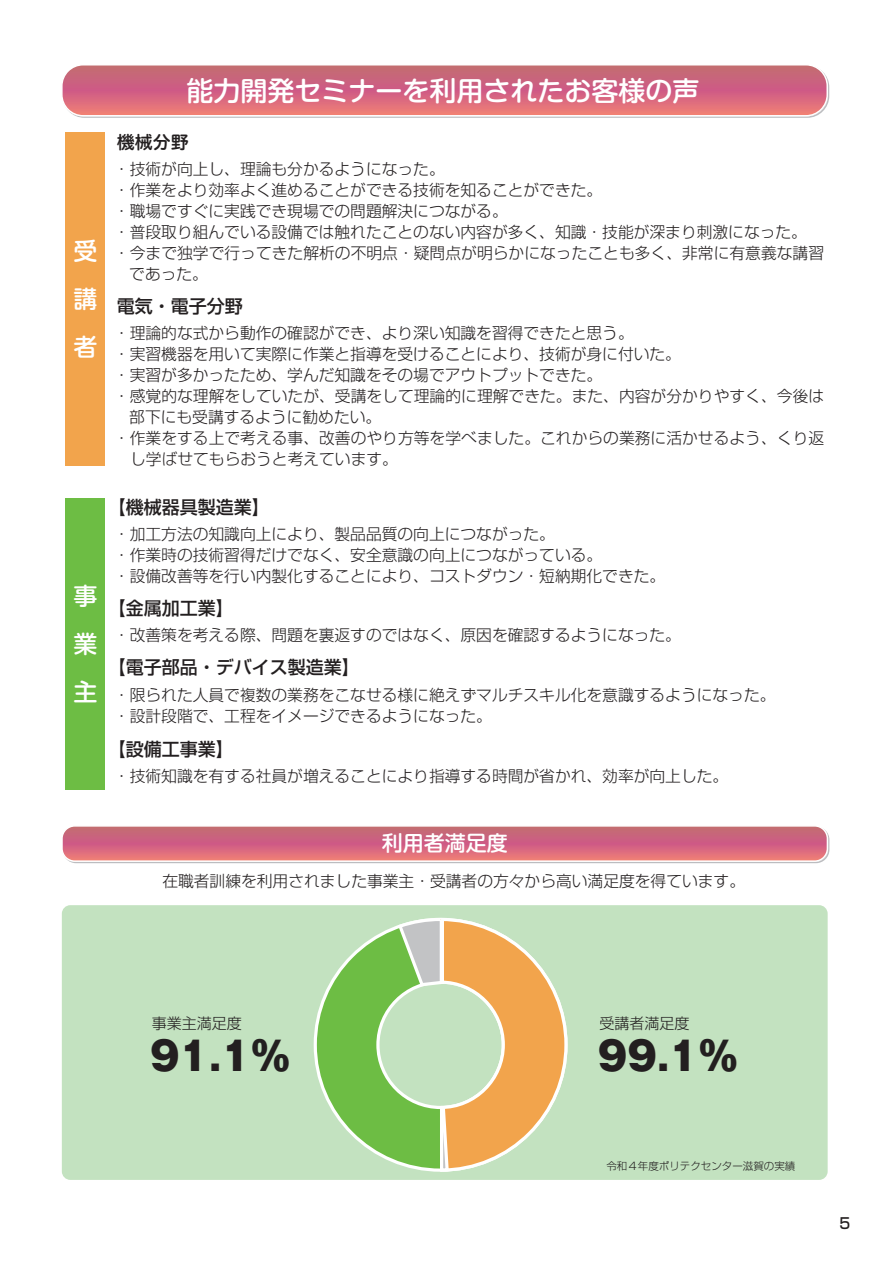
<style>
.page{position:relative;width:893px;height:1263px;background:#fff}
.page>*{position:absolute;margin:0;border:0;box-sizing:border-box;transform-origin:0 0}
.t1{font:39px "Gothic MB101 Pro Heavy 90 pv RKSJ H";color:#231f20}
.t2{font:27px "Shin M Go Pro Medium 90 pv RKSJ H";color:#fff}
.t3{font:24px/48px "Shin M Go Pro Medium 90 pv RKSJ V";color:#fff;text-align:justify}
.t4{font:21px "Shin M Go Pro Medium 90 pv RKSJ H";color:#fff}
.t5{font:18px "Shin Go Pro Medium 90 pv RKSJ H";color:#231f20}
.t6{font:18px "Hiragino UD Sans R Std N W6 90 pv RKSJ H";color:#231f20}
.t7{font:15.75px/21px "Shin Go Pro Light 90 pv RKSJ H";color:#231f20}
.t8{font:15px "Shin Go Pro Light 90 pv RKSJ H";color:#231f20}
.t9{font:500 15px "Shin Go Pro";color:#231f20;scale:.95 1}
.t10{font:10.5px "Shin Go Pro Light 90 pv RKSJ H";color:#231f20}
</style>
<div class="page">
<div style="left:62px;top:905px;width:766px;height:275px;background:#c3e2c0;border-radius:9px"></div>
<svg style="left:62px;top:65px;width:767px;height:53px;background:#d57385"></svg>
<svg style="left:62px;top:826px;width:767px;height:37px;background:#d57487"></svg>
<svg style="left:314px;top:925px;width:84px;height:240px;fill:#6dbd44"></svg>
<svg style="left:398px;top:918px;width:170px;height:254px"></svg>
<div style="left:66px;top:132px;width:39px;height:333px;background:#f2a44c"></div>
<div style="left:66px;top:498px;width:39px;height:291px;background:#6dbd44"></div>
<h3 class="t3" style="left:74px;top:224px;width:25px">受講者</h3>
<h3 class="t3" style="left:74px;top:569px;width:25px">事業主</h3>
<h2 class="t2" style="left:186px;top:69px;width:514px">能力開発セミナーを利用されたお客様の声</h2>
<p class="t6" style="left:117px;top:128px;width:73px">機械分野</p>
<p class="t7" style="left:114px;top:156px;width:332px">・技術が向上し、理論も分かるようになった。</p>
<p class="t7" style="left:114px;top:177px;width:490px">・作業をより効率よく進めることができる技術を知ることができた。</p>
<p class="t7" style="left:114px;top:198px;width:395px">・職場ですぐに実践でき現場での問題解決につながる。</p>
<p class="t7" style="left:114px;top:219px;width:694px">・普段取り組んでいる設備では触れたことのない内容が多く、知識・技能が深まり刺激になった。</p>
<p class="t7" style="left:114px;top:240px;width:712px">・今まで独学で行ってきた解析の不明点・疑問点が明らかになったことも多く、非常に有意義な講習</p>
<p class="t7" style="left:129px;top:261px;width:80px">であった。</p>
<p class="t5" style="left:117px;top:291px;width:127px">電気・電子分野</p>
<p class="t7" style="left:114px;top:321px;width:521px">・理論的な式から動作の確認ができ、より深い知識を習得できたと思う。</p>
<p class="t7" style="left:114px;top:342px;width:569px">・実習機器を用いて実際に作業と指導を受けることにより、技術が身に付いた。</p>
<p class="t7" style="left:114px;top:363px;width:490px">・実習が多かったため、学んだ知識をその場でアウトプットできた。</p>
<p class="t7" style="left:114px;top:384px;width:712px">・感覚的な理解をしていたが、受講をして理論的に理解できた。また、内容が分かりやすく、今後は</p>
<p class="t7" style="left:129px;top:405px;width:254px">部下にも受講するように勧めたい。</p>
<p class="t7" style="left:114px;top:426px;width:712px">・作業をする上で考える事、改善のやり方等を学べました。これからの業務に活かせるよう、くり返</p>
<p class="t7" style="left:130px;top:447px;width:269px">し学ばせてもらおうと考えています。</p>
<p class="t5" style="left:108px;top:492px;width:163px">【機械器具製造業】</p>
<p class="t7" style="left:114px;top:522px;width:553px">・加工方法の知識向上により、製品品質の向上につながった。<br>・作業時の技術習得だけでなく、安全意識の向上につながっている。<br>・設備改善等を行い内製化することにより、コストダウン・短納期化できた。</p>
<p class="t5" style="left:108px;top:593px;width:127px">【金属加工業】</p>
<p class="t7" style="left:114px;top:623px;width:569px">・改善策を考える際、問題を裏返すのではなく、原因を確認するようになった。</p>
<p class="t5" style="left:108px;top:653px;width:253px">【電子部品・デバイス製造業】</p>
<p class="t7" style="left:114px;top:682px;width:663px">・限られた人員で複数の業務をこなせる様に絶えずマルチスキル化を意識するようになった。・設計段階で、工程をイメージできるようになった。</p>
<p class="t5" style="left:108px;top:734px;width:127px">【設備工事業】</p>
<p class="t7" style="left:114px;top:764px;width:616px">・技術知識を有する社員が増えることにより指導する時間が省かれ、効率が向上した。</p>
<h3 class="t4" style="left:382px;top:826px;width:127px">利用者満足度</h3>
<p class="t7" style="left:162px;top:869px;width:584px">在職者訓練を利用されました事業主・受講者の方々から高い満足度を得ています。</p>
<p class="t8" style="left:152px;top:1011px;width:91px">事業主満足度</p>
<h1 class="t1" style="left:150px;top:1023px;width:142px">91.1％</h1>
<p class="t8" style="left:600px;top:1011px;width:91px">受講者満足度</p>
<h1 class="t1" style="left:598px;top:1023px;width:142px">99.1％</h1>
<p class="t10" style="left:606px;top:1157px;width:191px">令和４年度ポリテクセンター滋賀の実績</p>
<p class="t9" style="left:840px;top:1211px;width:13px">5</p>
</div>
